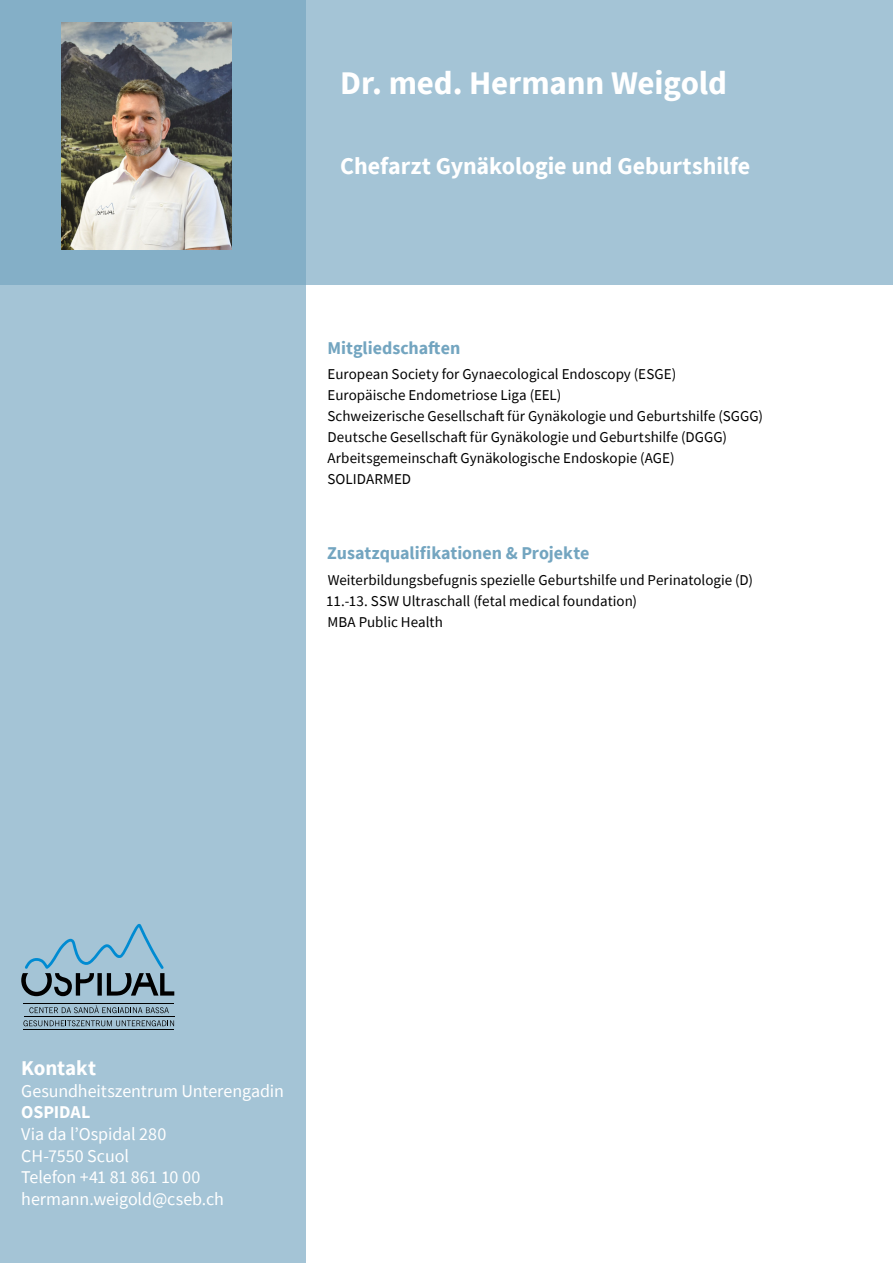
<style>
.page{position:relative;width:893px;height:1263px;background:#fff}
.page>*{position:absolute;margin:0;border:0;box-sizing:border-box;transform-origin:0 0}
.t1{font:700 33px "Source Sans Pro";letter-spacing:-.005em;color:#fff}
.t2{font:700 24px "Source Sans Pro";letter-spacing:-.005em;color:#fff}
.t3{font:700 21px "Source Sans Pro";letter-spacing:-.005em;color:#fff}
.t4{font:18px/21.6px "Source Sans Pro";letter-spacing:-.005em;color:#fff}
.t5{font:700 18px "Source Sans Pro";color:#73a5c0}
.t6{font:700 18px "Source Sans Pro";letter-spacing:-.005em;color:#fff}
.t7{font:15px/21px "Source Sans Pro";color:#000}
</style>
<div class="page">
<div style="left:0;top:0;width:893px;height:285px;background:#a4c4d6"></div>
<svg style="left:0;top:0;width:306px;height:1263px;background:#9fc0d3"></svg>
<svg style="left:21px;top:924px;width:153px;height:72px;background:#86a9bc"></svg>
<svg style="left:29px;top:1005px;width:140px;height:8px"></svg>
<svg style="left:23px;top:1020px;width:151px;height:6px"></svg>
<hr style="left:24px;top:1003px;width:150px;height:1px;background:#000">
<hr style="left:24px;top:1030px;width:150px;height:1px;background:#000">
<hr style="left:24px;top:1016px;width:150px;height:1px;background:#000">
<img style="left:62px;top:23px;width:170px;height:226px">
<h1 class="t1" style="left:340px;top:61px;width:388px">Dr. med. Hermann Weigold</h1>
<h2 class="t2" style="left:340px;top:150px;width:411px">Chefarzt Gynäkologie und Geburtshilfe</h2>
<p class="t5" style="left:328px;top:335px;width:134px">Mitgliedschaften</p>
<p class="t7" style="left:327px;top:364px;width:437px">European Society for Gynaecological Endoscopy (ESGE)<br>Europäische Endometriose Liga (EEL)<br>Schweizerische Gesellschaft für Gynäkologie und Geburtshilfe (SGGG)<br>Deutsche Gesellschaft für Gynäkologie und Geburtshilfe (DGGG)<br>Arbeitsgemeinschaft Gynäkologische Endoskopie (AGE)<br>SOLIDARMED</p>
<p class="t5" style="left:327px;top:541px;width:264px">Zusatzqualifikationen &amp; Projekte</p>
<p class="t7" style="left:326px;top:569px;width:428px">Weiterbildungsbefugnis spezielle Geburtshilfe und Perinatologie (D)<br>11.-13. SSW Ultraschall (fetal medical foundation)<br>MBA Public Health</p>
<h3 class="t3" style="left:21px;top:1054px;width:76px">Kontakt</h3>
<p class="t4" style="left:21px;top:1080px;width:264px">Gesundheitszentrum Unterengadin</p>
<p class="t6" style="left:21px;top:1100px;width:71px">OSPIDAL</p>
<p class="t4" style="left:21px;top:1123px;width:204px">Via da l’Ospidal 280<br>CH-7550 Scuol<br>Telefon +41 81 861 10 00 hermann.weigold@cseb.ch</p>
</div>
